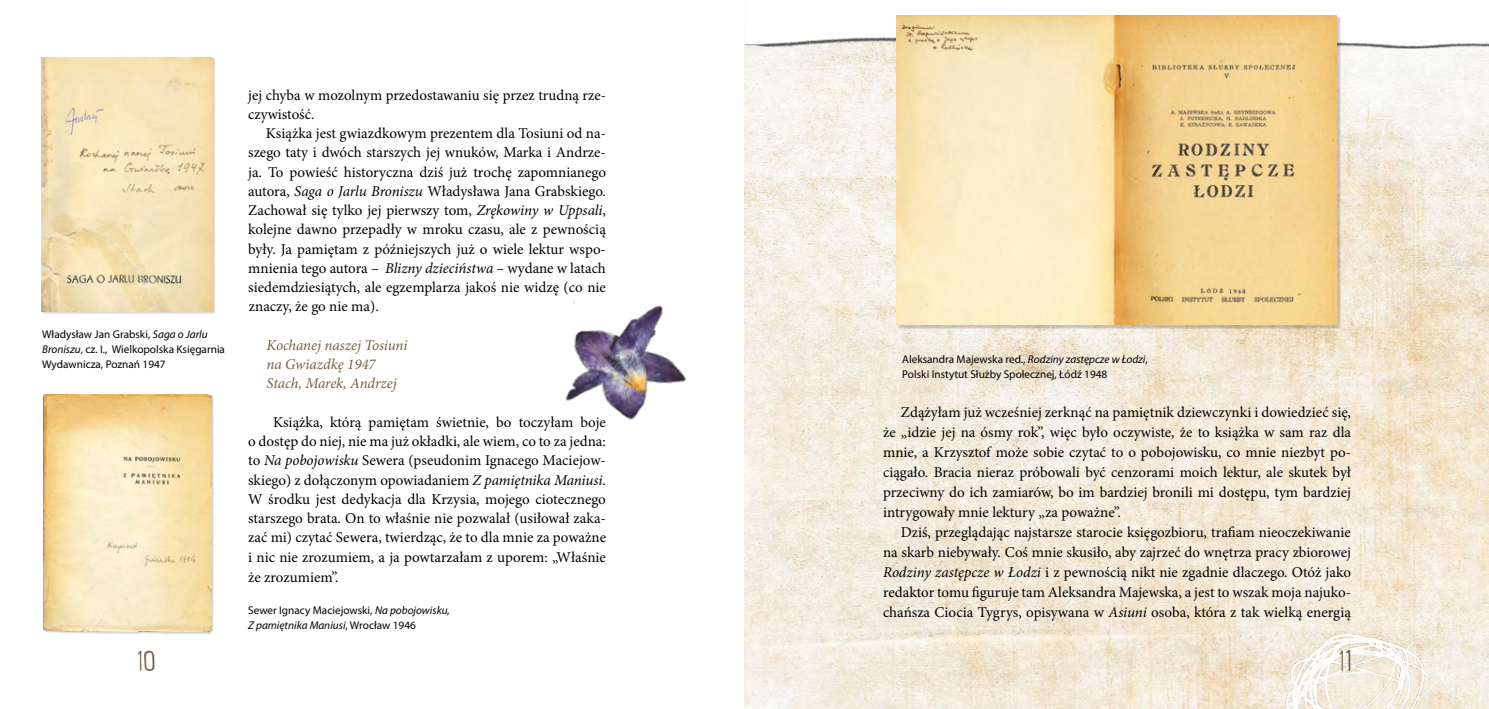
<style>
.page{position:relative;width:1489px;height:709px;background:#fff}
.page>*{position:absolute;margin:0;border:0;box-sizing:border-box;transform-origin:0 0}
.t1{font:300 25px "Lunch Box";color:#746044}
.t2{font:15px/19.2px "Minion Pro";color:#000;text-align:justify}
.t3{font:italic 15px/19.2px "Minion Pro";letter-spacing:-.005em;color:#746044}
.t4{font:11.25px/15px "Myriad Pro";color:#000}
.t5{font:italic 11.25px "Myriad Pro";color:#000}
.s1{font-style:italic}
.s2{font-style:normal}
</style>
<div class="page">
<img style="left:744px;top:49px;width:744px;height:660px">
<img style="left:1279px;top:620px;width:160px;height:89px">
<div style="left:42px;top:57px;width:173px;height:257px;background:#000;opacity:.2"></div>
<img style="left:42px;top:57px;width:171px;height:254px">
<img style="left:744px;top:15px;width:744px;height:34px">
<div style="left:898px;top:17px;width:442px;height:312px;background:#000;opacity:.2"></div>
<img style="left:896px;top:15px;width:440px;height:310px">
<img style="left:43px;top:395px;width:169px;height:237px">
<img style="left:565px;top:301px;width:122px;height:119px">
<p class="t4" style="left:42px;top:326px;width:184px">Władysław Jan Grabski, <span class="s1">Saga o Jarlu<br>Broniszu</span>, cz. I., Wielkopolska Księgarnia<br>Wydawnicza, Poznań 1947</p>
<p class="t2" style="left:248px;top:85px;width:359px">jej chyba w mozolnym przedostawaniu się przez trudną rze&shy;czywistość.</p>
<p class="t2" style="left:248px;top:124px;width:359px;text-indent:18px">Książka jest gwiazdkowym prezentem dla Tosiuni od na&shy;szego taty i dwóch starszych jej wnuków, Marka i Andrze&shy;ja. To powieść historyczna dziś już trochę zapomnianego autora, <span class="s1">Saga o Jarlu Broniszu</span> Władysława Jana Grabskiego.<br>Zachował się tylko jej pierwszy tom, <span class="s1">Zrękowiny w Uppsali</span>, kolejne dawno przepadły w mroku czasu, ale z pewnością były. Ja pamiętam z późniejszych już o wiele lektur wspo&shy;mnienia tego autora – <span class="s1">Blizny dzieciństwa</span> – wydane w latach siedemdziesiątych, ale egzemplarza jakoś nie widzę (co nie znaczy, że go nie ma).</p>
<p class="t3" style="left:266px;top:335px;width:142px">Kochanej naszej Tosiuni na Gwiazdkę 1947<br>Stach, Marek, Andrzej</p>
<p class="t2" style="left:248px;top:412px;width:359px;text-indent:25px">Książka, którą pamiętam świetnie, bo toczyłam boje o dostęp do niej, nie ma już okładki, ale wiem, co to za jedna: to <span class="s1">Na pobojowisku</span> Sewera (pseudonim Ignacego Maciejow&shy;skiego) z dołączonym opowiadaniem <span class="s1">Z pamiętnika Maniusi</span>.<br>W środku jest dedykacja dla Krzysia, mojego ciotecznego starszego brata. On to właśnie nie pozwalał (usiłował zaka&shy;zać mi) czytać Sewera, twierdząc, że to dla mnie za poważne i nic nie zrozumiem, a ja powtarzałam z uporem: „Właśnie że zrozumiem”.</p>
<p class="t2" style="left:883px;top:402px;width:469px;line-height:20px;text-indent:18px">Zdążyłam już wcześniej zerknąć na pamiętnik dziewczynki i dowiedzieć się, że „idzie jej na ósmy rok”, więc było oczywiste, że to książka w sam raz dla mnie, a Krzysztof może sobie czytać to o pobojowisku, co mnie niezbyt po&shy;ciągało. Bracia nieraz próbowali być cenzorami moich lektur, ale skutek był przeciwny do ich zamiarów, bo im bardziej bronili mi dostępu, tym bardziej intrygowały mnie lektury „za poważne”.</p>
<p class="t4" style="left:902px;top:351px;width:247px">Aleksandra Majewska red., <span class="s1">Rodziny zastępcze w Łodzi</span>,<br>Polski Instytut Służby Społecznej, Łódź 1948</p>
<p class="t2" style="left:883px;top:522px;width:469px;line-height:20px;text-indent:18px">Dziś, przeglądając najstarsze starocie księgozbioru, trafiam nieoczekiwanie na skarb niebywały. Coś mnie skusiło, aby zajrzeć do wnętrza pracy zbiorowej <span class="s1">Rodziny zastępcze w Łodzi</span> i z pewnością nikt nie zgadnie dlaczego. Otóż jako redaktor tomu figuruje tam Aleksandra Majewska, a jest to wszak moja najuko-</p>
<p class="t4" style="left:248px;top:603px;width:203px">Sewer Ignacy Maciejowski, <span class="s1">Na pobojowisku,</span></p>
<p class="t2" style="left:883px;top:602px;width:469px">chańsza Ciocia Tygrys, opisywana w <span class="s1">Asiuni</span> osoba, która z tak wielką energią</p>
<p class="t5" style="left:248px;top:618px;width:169px">Z pamiętnika Maniusi<span class="s2">, Wrocław 1946</span></p>
<h1 class="t1" style="left:137px;top:642px;width:20px">10</h1>
<h1 class="t1" style="left:1338px;top:642px;width:15px">11</h1>
</div>
